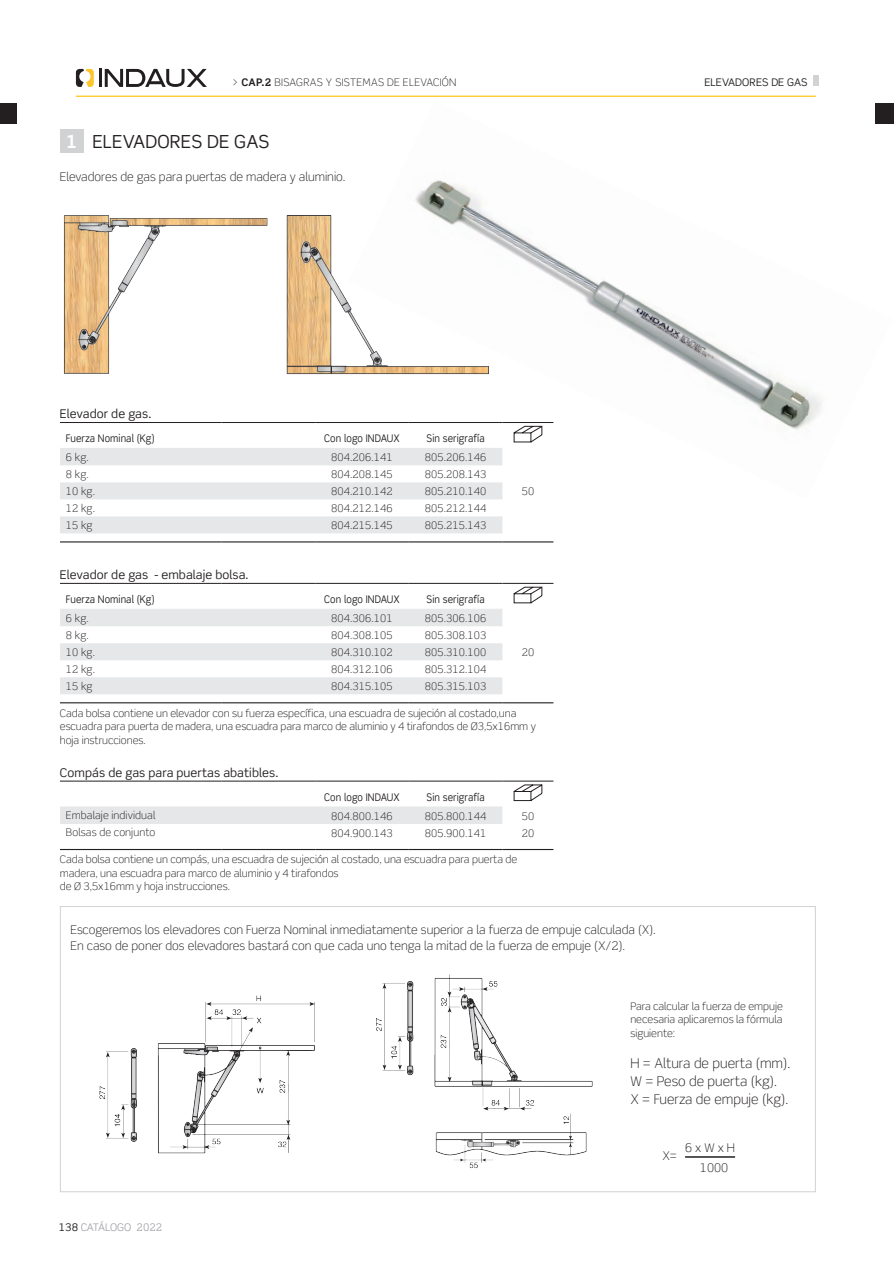
<style>
.page{position:relative;width:894px;height:1266px;background:#fff}
.page>*{position:absolute;margin:0;border:0;box-sizing:border-box;transform-origin:0 0}
.TITULU_1{font:18px "Scene Pro";letter-spacing:.01em;color:#231f20}
.TITULU_1-2{font:700 18px "Scene Pro";color:#fff}
.texto{font:300 13.5px "Scene Pro";color:#231f20}
.descripción{font:300 12px "Scene Pro";color:#231f20}
.tabl__TITULO{font:12px "Scene Pro";letter-spacing:.005em;color:#231f20}
.notas{font:300 10.5px/13.5px "Scene Pro";color:#231f20}
.tabl__texto{font:300 10.5px "Scene Pro";letter-spacing:.01em;color:#231f20}
.tabl__titulillo{font:10.5px "Scene Pro";letter-spacing:.01em;color:#231f20;scale:.9 1}
.tabl__texto_-_izq{font:300 10.5px "Scene Pro";letter-spacing:.01em;color:#231f20}
.notas-2{font:300 10.5px "Scene Pro";letter-spacing:.03em;color:#231f20}
.cab__TITULU_1{font:10.5px "Scene Pro";letter-spacing:.01em;color:#231f20}
.t1{font:10.5px "Scene Pro";color:#a8a9ad}
.s1{font-weight:700}
.s2{color:#231f20}
</style>
<div class="page">
<hr style="left:76px;top:96px;width:739px;height:1px;background:#fec210">
<svg style="left:76px;top:69px;width:18px;height:18px"></svg>
<hr style="left:99px;top:69px;width:3px;height:18px;background:#231f20">
<svg style="left:105px;top:69px;width:102px;height:18px"></svg>
<div style="left:813px;top:76px;width:5px;height:10px;background:#d1d2d4"></div>
<img style="left:415px;top:180px;width:407px;height:319px">
<img style="left:99px;top:995px;width:216px;height:159px">
<img style="left:376px;top:974px;width:217px;height:194px">
<svg style="left:60px;top:449px;width:442px;height:84px"></svg>
<hr style="left:60px;top:422px;width:162px;height:1px;background:#231f20">
<hr style="left:222px;top:422px;width:93px;height:1px;background:#231f20">
<hr style="left:315px;top:422px;width:94px;height:1px;background:#231f20">
<hr style="left:409px;top:422px;width:93px;height:1px;background:#231f20">
<hr style="left:502px;top:422px;width:51px;height:1px;background:#231f20">
<hr style="left:60px;top:448px;width:162px;height:1px;background:#e6e7e9">
<hr style="left:222px;top:448px;width:93px;height:1px;background:#e6e7e9">
<hr style="left:315px;top:448px;width:94px;height:1px;background:#e6e7e9">
<hr style="left:409px;top:448px;width:93px;height:1px;background:#e6e7e9">
<hr style="left:60px;top:541px;width:162px;height:2px;background:#231f20">
<hr style="left:222px;top:541px;width:93px;height:2px;background:#231f20">
<hr style="left:315px;top:541px;width:94px;height:2px;background:#231f20">
<hr style="left:409px;top:541px;width:93px;height:2px;background:#231f20">
<hr style="left:502px;top:541px;width:51px;height:2px;background:#231f20">
<svg style="left:513px;top:426px;width:29px;height:16px"></svg>
<svg style="left:60px;top:610px;width:442px;height:84px"></svg>
<hr style="left:60px;top:583px;width:162px;height:1px;background:#231f20">
<hr style="left:222px;top:583px;width:93px;height:1px;background:#231f20">
<hr style="left:315px;top:583px;width:94px;height:1px;background:#231f20">
<hr style="left:409px;top:583px;width:93px;height:1px;background:#231f20">
<hr style="left:502px;top:583px;width:51px;height:1px;background:#231f20">
<hr style="left:60px;top:609px;width:162px;height:1px;background:#e6e7e9">
<hr style="left:222px;top:609px;width:93px;height:1px;background:#e6e7e9">
<hr style="left:315px;top:609px;width:94px;height:1px;background:#e6e7e9">
<hr style="left:409px;top:609px;width:93px;height:1px;background:#e6e7e9">
<hr style="left:60px;top:702px;width:162px;height:1px;background:#231f20">
<hr style="left:222px;top:702px;width:93px;height:1px;background:#231f20">
<hr style="left:315px;top:702px;width:94px;height:1px;background:#231f20">
<hr style="left:409px;top:702px;width:93px;height:1px;background:#231f20">
<hr style="left:502px;top:702px;width:51px;height:1px;background:#231f20">
<svg style="left:513px;top:587px;width:29px;height:16px"></svg>
<div style="left:60px;top:808px;width:442px;height:16px;background:#e6e7e9"></div>
<hr style="left:60px;top:781px;width:162px;height:1px;background:#231f20">
<hr style="left:222px;top:781px;width:93px;height:1px;background:#231f20">
<hr style="left:315px;top:781px;width:94px;height:1px;background:#231f20">
<hr style="left:409px;top:781px;width:93px;height:1px;background:#231f20">
<hr style="left:502px;top:781px;width:51px;height:1px;background:#231f20">
<hr style="left:60px;top:849px;width:162px;height:1px;background:#231f20">
<hr style="left:222px;top:849px;width:93px;height:1px;background:#231f20">
<hr style="left:315px;top:849px;width:94px;height:1px;background:#231f20">
<hr style="left:409px;top:849px;width:93px;height:1px;background:#231f20">
<hr style="left:502px;top:849px;width:51px;height:1px;background:#231f20">
<hr style="left:60px;top:807px;width:162px;height:1px;background:#e6e7e9">
<hr style="left:222px;top:807px;width:93px;height:1px;background:#e6e7e9">
<hr style="left:315px;top:807px;width:94px;height:1px;background:#e6e7e9">
<hr style="left:409px;top:807px;width:93px;height:1px;background:#e6e7e9">
<svg style="left:513px;top:785px;width:29px;height:16px"></svg>
<hr style="left:685px;top:1156px;width:50px;height:2px;background:#231f20">
<div style="left:60px;top:129px;width:24px;height:24px;background:#d1d2d4"></div>
<img style="left:64px;top:201px;width:424px;height:183px">
<div style="left:875px;top:103px;width:19px;height:21px;background:#231f20"></div>
<div style="left:0;top:103px;width:17px;height:21px;background:#231f20"></div>
<p class="notas-2" style="left:232px;top:76px;width:226px">&gt; <span class="s1">CAP.2</span> BISAGRAS Y SISTEMAS DE ELEVACIÓN</p>
<p class="TITULU_1" style="left:92px;top:130px;width:178px">ELEVADORES DE GAS</p>
<p class="descripción" style="left:60px;top:169px;width:287px">Elevadores de gas para puertas de madera y aluminio.</p>
<p class="TITULU_1-2" style="left:66px;top:130px;width:13px">1</p>
<p class="cab__TITULU_1" style="left:704px;top:76px;width:105px">ELEVADORES DE GAS</p>
<p class="tabl__TITULO" style="left:60px;top:406px;width:93px">Elevador de gas.</p>
<p class="tabl__titulillo" style="left:66px;top:432px;width:100px">Fuerza Nominal (Kg)</p>
<p class="tabl__titulillo" style="left:324px;top:432px;width:85px">Con logo INDAUX</p>
<p class="tabl__titulillo" style="left:426px;top:432px;width:66px">Sin serigrafía</p>
<p class="tabl__texto_-_izq" style="left:66px;top:451px;width:24px">6 kg.</p>
<p class="tabl__texto" style="left:331px;top:451px;width:63px">804.206.141</p>
<p class="tabl__texto" style="left:425px;top:451px;width:63px">805.206.146</p>
<p class="tabl__texto_-_izq" style="left:66px;top:468px;width:24px">8 kg.</p>
<p class="tabl__texto" style="left:331px;top:468px;width:63px">804.208.145</p>
<p class="tabl__texto" style="left:425px;top:468px;width:63px">805.208.143</p>
<p class="tabl__texto_-_izq" style="left:66px;top:485px;width:31px">10 kg.</p>
<p class="tabl__texto" style="left:331px;top:485px;width:63px">804.210.142</p>
<p class="tabl__texto" style="left:425px;top:485px;width:63px">805.210.140</p>
<p class="tabl__texto" style="left:521px;top:485px;width:14px">50</p>
<p class="tabl__texto_-_izq" style="left:66px;top:502px;width:31px">12 kg.</p>
<p class="tabl__texto" style="left:331px;top:502px;width:63px">804.212.146</p>
<p class="tabl__texto" style="left:425px;top:502px;width:63px">805.212.144</p>
<p class="tabl__texto_-_izq" style="left:66px;top:519px;width:28px">15 kg</p>
<p class="tabl__texto" style="left:331px;top:519px;width:63px">804.215.145</p>
<p class="tabl__texto" style="left:425px;top:519px;width:63px">805.215.143</p>
<p class="tabl__TITULO" style="left:60px;top:567px;width:190px">Elevador de gas - embalaje bolsa.</p>
<p class="tabl__titulillo" style="left:66px;top:593px;width:100px">Fuerza Nominal (Kg)</p>
<p class="tabl__titulillo" style="left:324px;top:593px;width:85px">Con logo INDAUX</p>
<p class="tabl__titulillo" style="left:426px;top:593px;width:66px">Sin serigrafía</p>
<p class="tabl__texto_-_izq" style="left:66px;top:612px;width:24px">6 kg.</p>
<p class="tabl__texto" style="left:331px;top:612px;width:63px">804.306.101</p>
<p class="tabl__texto" style="left:425px;top:612px;width:63px">805.306.106</p>
<p class="tabl__texto_-_izq" style="left:66px;top:629px;width:24px">8 kg.</p>
<p class="tabl__texto" style="left:331px;top:629px;width:63px">804.308.105</p>
<p class="tabl__texto" style="left:425px;top:629px;width:63px">805.308.103</p>
<p class="tabl__texto_-_izq" style="left:66px;top:646px;width:31px">10 kg.</p>
<p class="tabl__texto" style="left:331px;top:646px;width:63px">804.310.102</p>
<p class="tabl__texto" style="left:425px;top:646px;width:63px">805.310.100</p>
<p class="tabl__texto" style="left:521px;top:646px;width:14px">20</p>
<p class="tabl__texto_-_izq" style="left:66px;top:663px;width:31px">12 kg.</p>
<p class="tabl__texto" style="left:331px;top:663px;width:63px">804.312.106</p>
<p class="tabl__texto" style="left:425px;top:663px;width:63px">805.312.104</p>
<p class="tabl__texto_-_izq" style="left:66px;top:680px;width:28px">15 kg</p>
<p class="tabl__texto" style="left:331px;top:680px;width:63px">804.315.105</p>
<p class="tabl__texto" style="left:425px;top:680px;width:63px">805.315.103</p>
<p class="notas" style="left:60px;top:706px;width:477px">Cada bolsa contiene un elevador con su fuerza específica, una escuadra de sujeción al costado,una escuadra para puerta de madera, una escuadra para marco de aluminio y 4 tirafondos de Ø3,5x16mm y hoja instrucciones.</p>
<p class="tabl__TITULO" style="left:60px;top:765px;width:220px">Compás de gas para puertas abatibles.</p>
<p class="tabl__titulillo" style="left:324px;top:790px;width:85px">Con logo INDAUX</p>
<p class="tabl__titulillo" style="left:426px;top:790px;width:66px">Sin serigrafía</p>
<p class="tabl__texto_-_izq" style="left:66px;top:809px;width:91px">Embalaje individual</p>
<p class="tabl__texto_-_izq" style="left:66px;top:826px;width:91px">Bolsas de conjunto</p>
<p class="notas" style="left:60px;top:853px;width:459px">Cada bolsa contiene un compás, una escuadra de sujeción al costado, una escuadra para puerta de madera, una escuadra para marco de aluminio y 4 tirafondos<br>de Ø 3,5x16mm y hoja instrucciones.</p>
<p class="descripción" style="left:71px;top:922px;width:586px">Escogeremos los elevadores con Fuerza Nominal inmediatamente superior a la fuerza de empuje calculada (X).</p>
<p class="descripción" style="left:71px;top:939px;width:556px">En caso de poner dos elevadores bastará con que cada uno tenga la mitad de la fuerza de empuje (X/2).</p>
<p class="tabl__texto" style="left:331px;top:810px;width:63px">804.800.146</p>
<p class="tabl__texto" style="left:425px;top:810px;width:63px">805.800.144</p>
<p class="tabl__texto" style="left:521px;top:809px;width:14px">50</p>
<p class="tabl__texto" style="left:331px;top:826px;width:63px">804.900.143</p>
<p class="tabl__texto" style="left:425px;top:826px;width:63px">805.900.141</p>
<p class="tabl__texto" style="left:521px;top:826px;width:14px">20</p>
<p class="notas" style="left:630px;top:999px;width:154px;text-align:justify">Para calcular la fuerza de empuje necesaria aplicaremos la fórmula siguiente:</p>
<p class="texto" style="left:630px;top:1055px;width:161px">H = Altura de puerta (mm).</p>
<p class="texto" style="left:630px;top:1073px;width:148px">W = Peso de puerta (kg).</p>
<p class="texto" style="left:630px;top:1091px;width:159px">X = Fuerza de empuje (kg).</p>
<p class="t1" style="left:59px;top:1220px;width:105px"><span class="s2">138</span> CATÁLOGO 2022</p>
<p class="descripción" style="left:662px;top:1148px;width:16px">X=</p>
<p class="descripción" style="left:685px;top:1140px;width:51px">6 x W x H</p>
<p class="descripción" style="left:700px;top:1161px;width:30px">1000</p>
</div>
